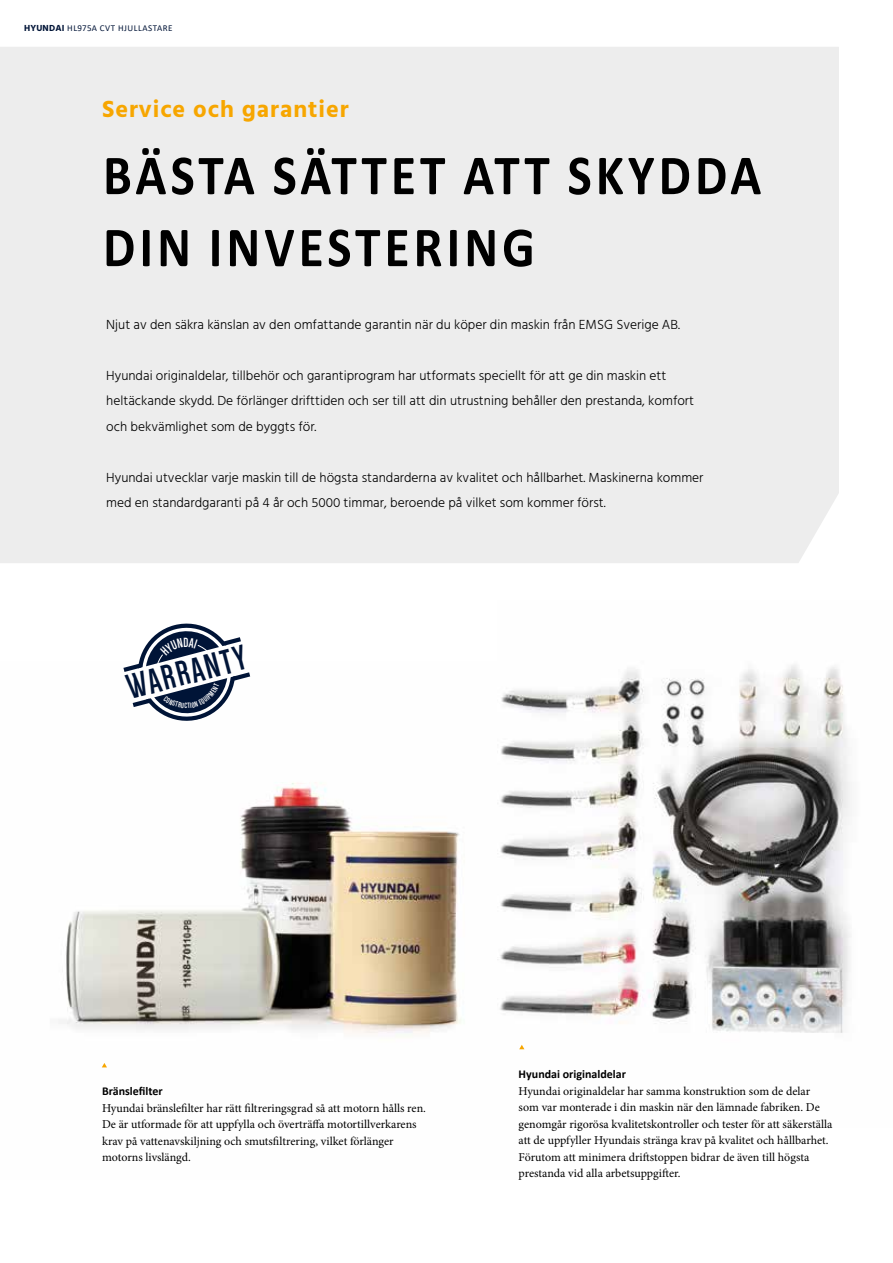
<style>
.page{position:relative;width:893px;height:1263px;background:#fff}
.page>*{position:absolute;margin:0;border:0;box-sizing:border-box;transform-origin:0 0}
.t1{font:700 57px/72px "Calibri";letter-spacing:.08em;color:#000;scale:.9 1}
.t2{font:700 36.15px "Dense";color:#001437}
.t3{font:700 24px "Hind";letter-spacing:.04em;color:#f7a600}
.t4{font:700 13.65px "Dense";color:#fff}
.t5{font:300 13.5px/25.5px "Hind";color:#000}
.t6{font:12px/16.5px "Minion Pro";color:#000}
.t7{font:700 12px "Calibri";color:#000}
.t8{font:9px "Calibri";letter-spacing:.06em;color:#001437}
.t9{font:700 7.95px "Dense";color:#fff}
.s1{font-family:"Hind";font-weight:700}
</style>
<div class="page">
<img style="left:59px;top:783px;width:439px;height:285px">
<div style="left:0;top:47px;width:839px;height:516px;background:#ededed"></div>
<img style="left:500px;top:665px;width:351px;height:385px">
<svg style="left:519px;top:1045px;width:5px;height:4px"></svg>
<svg style="left:102px;top:1063px;width:5px;height:4px"></svg>
<svg style="left:123px;top:623px;width:128px;height:98px"></svg>
<p class="t8" style="left:24px;top:22px;width:150px"><span class="s1">HYUNDAI</span> HL975A CVT HJULLASTARE</p>
<h3 class="t3" style="left:102px;top:95px;width:248px">Service och garantier</h3>
<h1 class="t1" style="left:103px;top:138px;width:733px">BÄSTA SÄTTET ATT SKYDDA<br>DIN INVESTERING</h1>
<p class="t5" style="left:106px;top:312px;width:575px">Njut av den säkra känslan av den omfattande garantin när du köper din maskin från EMSG Sverige AB.</p>
<p class="t5" style="left:106px;top:363px;width:589px">Hyundai originaldelar, tillbehör och garantiprogram har utformats speciellt för att ge din maskin ett heltäckande skydd. De förlänger drifttiden och ser till att din utrustning behåller den prestanda, komfort och bekvämlighet som de byggts för.</p>
<p class="t5" style="left:106px;top:465px;width:599px">Hyundai utvecklar varje maskin till de högsta standarderna av kvalitet och hållbarhet. Maskinerna kommer med en standardgaranti på 4 år och 5000 timmar, beroende på vilket som kommer först.</p>
<p class="t4" style="left:184px;top:636px;width:7px">D</p>
<h2 class="t2" style="left:123px;top:671px;width:123px;rotate:-15deg">WARRANTY</h2>
<p class="t9" style="left:184px;top:702px;width:4px">C</p>
<p class="t7" style="left:102px;top:1083px;width:62px">Bränslefilter</p>
<p class="t6" style="left:102px;top:1100px;width:325px">Hyundai bränslefilter har rätt filtreringsgrad så att motorn hålls ren.<br>De är utformade för att uppfylla och överträffa motortillverkarens krav på vattenavskiljning och smutsfiltrering, vilket förlänger motorns livslängd.</p>
<p class="t7" style="left:519px;top:1066px;width:109px">Hyundai originaldelar</p>
<p class="t6" style="left:519px;top:1083px;width:315px">Hyundai originaldelar har samma konstruktion som de delar som var monterade i din maskin när den lämnade fabriken. De genomgår rigorösa kvalitetskontroller och tester för att säkerställa att de uppfyller Hyundais stränga krav på kvalitet och hållbarhet.<br>Förutom att minimera driftstoppen bidrar de även till högsta prestanda vid alla arbetsuppgifter.</p>
</div>
